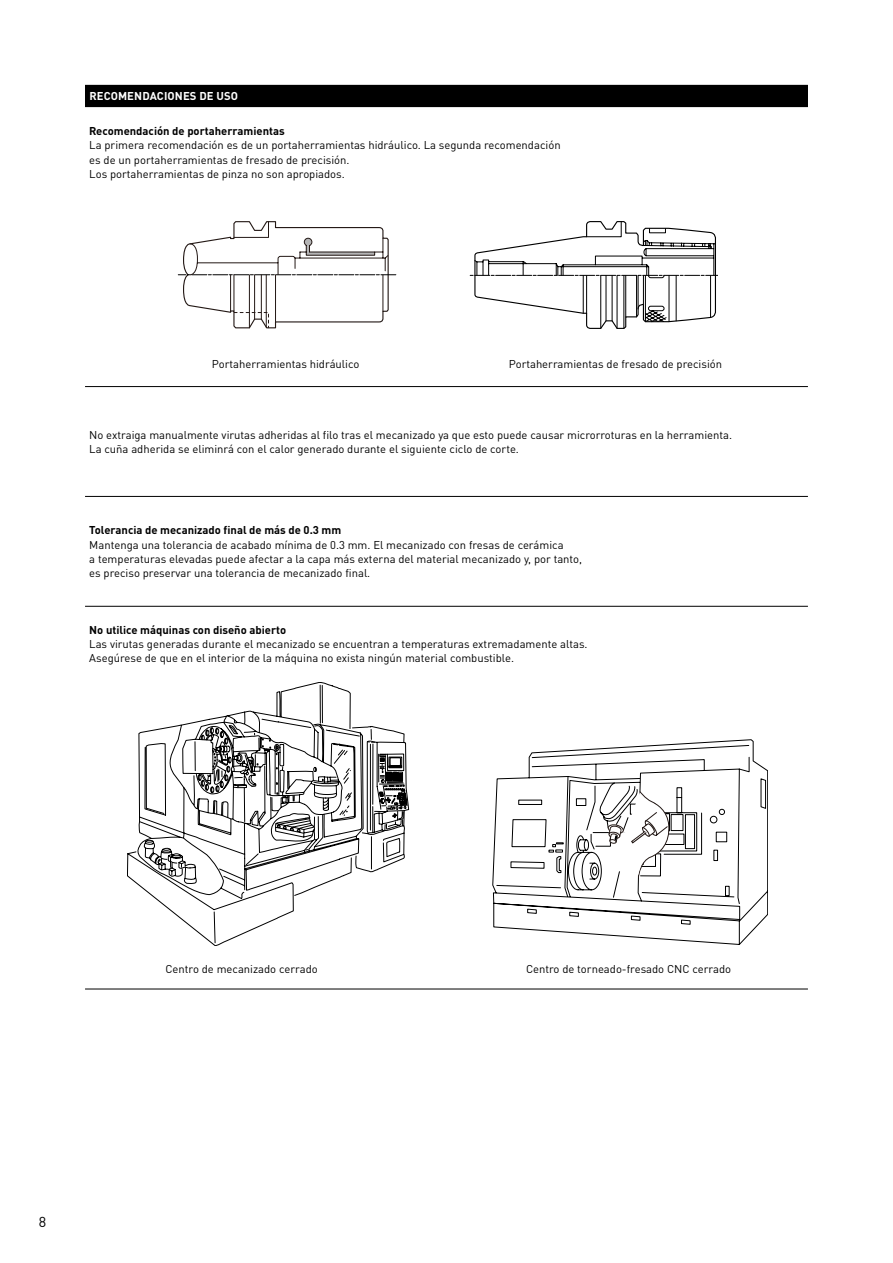
<style>
.page{position:relative;width:893px;height:1263px;background:#fff}
.page>*{position:absolute;margin:0;border:0;box-sizing:border-box;transform-origin:0 0}
.t1{font:14.25px "DIN Pro";color:#000}
.MHG_Table_left_align{font:11.25px/14.2px "DIN Pro";color:#000}
.MHG_Table_center_ali{font:11.25px "DIN Pro";color:#000}
.MHG_Table_left_align-2{font:700 11.25px "DIN Pro";color:#000}
.MHG_Table_left_align-3{font:700 11.25px "DIN Pro";letter-spacing:.01em;color:#fff}
</style>
<div class="page">
<div style="left:85px;top:85px;width:723px;height:22px;background:#000"></div>
<hr style="left:85px;top:989px;width:723px;height:1px;background:#000">
<hr style="left:85px;top:386px;width:723px;height:1px;background:#000">
<hr style="left:85px;top:496px;width:723px;height:1px;background:#000">
<hr style="left:85px;top:606px;width:723px;height:1px;background:#000">
<svg style="left:178px;top:221px;width:218px;height:108px"></svg>
<svg style="left:469px;top:221px;width:248px;height:108px"></svg>
<svg style="left:169px;top:682px;width:240px;height:129px"></svg>
<svg style="left:127px;top:727px;width:281px;height:219px"></svg>
<svg style="left:155px;top:732px;width:253px;height:132px"></svg>
<svg style="left:492px;top:739px;width:276px;height:206px"></svg>
<svg style="left:608px;top:791px;width:63px;height:87px"></svg>
<p class="MHG_Table_left_align-3" style="left:89px;top:87px;width:150px">RECOMENDACIONES DE USO</p>
<p class="MHG_Table_left_align-2" style="left:89px;top:122px;width:197px">Recomendación de portaherramientas</p>
<p class="MHG_Table_left_align" style="left:89px;top:137px;width:473px">La primera recomendación es de un portaherramientas hidráulico. La segunda recomendación es de un portaherramientas de fresado de precisión.</p>
<p class="MHG_Table_left_align" style="left:89px;top:166px;width:257px">Los portaherramientas de pinza no son apropiados.</p>
<p class="MHG_Table_center_ali" style="left:212px;top:355px;width:149px">Portaherramientas hidráulico</p>
<p class="MHG_Table_center_ali" style="left:509px;top:355px;width:215px">Portaherramientas de fresado de precisión</p>
<p class="MHG_Table_left_align" style="left:89px;top:427px;width:644px">No extraiga manualmente virutas adheridas al filo tras el mecanizado ya que esto puede causar microrroturas en la herramienta.</p>
<p class="MHG_Table_left_align" style="left:89px;top:441px;width:431px">La cuña adherida se eliminrá con el calor generado durante el siguiente ciclo de corte.</p>
<p class="MHG_Table_left_align-2" style="left:89px;top:521px;width:254px">Tolerancia de mecanizado final de más de 0.3 mm</p>
<p class="MHG_Table_left_align" style="left:89px;top:536px;width:494px">Mantenga una tolerancia de acabado mínima de 0.3 mm. El mecanizado con fresas de cerámica<br>a temperaturas elevadas puede afectar a la capa más externa del material mecanizado y, por tanto, es preciso preservar una tolerancia de mecanizado final.</p>
<p class="MHG_Table_left_align-2" style="left:89px;top:620px;width:198px">No utilice máquinas con diseño abierto</p>
<p class="MHG_Table_left_align" style="left:89px;top:636px;width:500px">Las virutas generadas durante el mecanizado se encuentran a temperaturas extremadamente altas.</p>
<p class="MHG_Table_left_align" style="left:89px;top:650px;width:426px">Asegúrese de que en el interior de la máquina no exista ningún material combustible.</p>
<p class="t1" style="left:39px;top:1210px;width:9px">8</p>
<p class="MHG_Table_center_ali" style="left:165px;top:960px;width:154px">Centro de mecanizado cerrado</p>
<p class="MHG_Table_center_ali" style="left:526px;top:960px;width:207px">Centro de torneado-fresado CNC cerrado</p>
</div>
